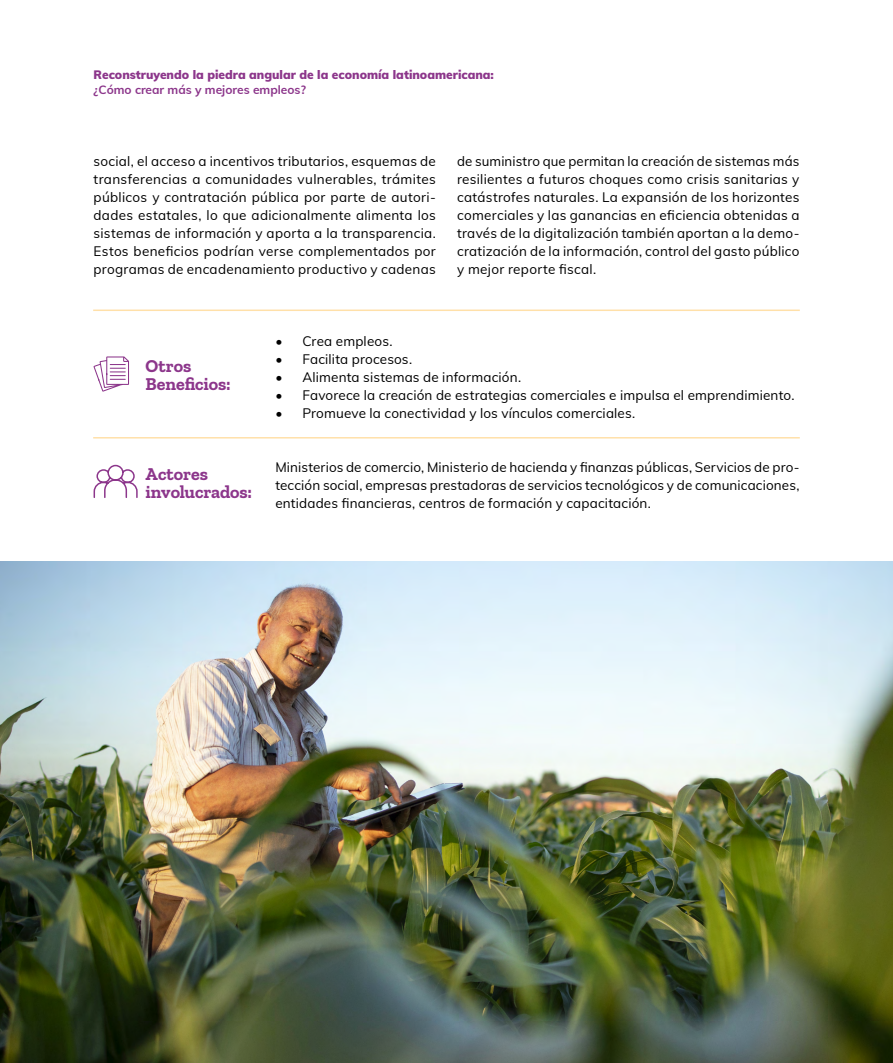
<style>
.page{position:relative;width:893px;height:1063px;background:#fff}
.page>*{position:absolute;margin:0;border:0;box-sizing:border-box;transform-origin:0 0}
.t1{font:700 18px/18px "Zilla Slab";letter-spacing:-.005em;color:#8c368b}
.t2{font:13.5px/18px "Mulish";letter-spacing:.015em;color:#000;text-align:justify}
.t3{font:900 12px "Mulish";color:#8c368b}
.t4{font:700 12px "Mulish";color:#8c368b}
</style>
<div class="page">
<hr style="left:93px;top:437px;width:707px;height:2px;background:#ffe0a9">
<hr style="left:93px;top:310px;width:707px;height:1px;background:#ffe0a9">
<svg style="left:93px;top:464px;width:45px;height:34px"></svg>
<svg style="left:93px;top:356px;width:36px;height:36px"></svg>
<img style="left:0;top:562px;width:893px;height:501px">
<p class="t3" style="left:94px;top:66px;width:402px">Reconstruyendo la piedra angular de la economía latinoamericana:</p>
<p class="t4" style="left:94px;top:80px;width:214px">¿Cómo crear más y mejores empleos?</p>
<p class="t2" style="left:94px;top:151px;width:344px">social, el acceso a incentivos tributarios, esquemas de transferencias a comunidades vulnerables, trámites públicos y contratación pública por parte de autori&shy;dades estatales, lo que adicionalmente alimenta los sistemas de información y aporta a la transparencia.<br>Estos beneficios podrían verse complementados por programas de encadenamiento productivo y cadenas</p>
<p class="t2" style="left:457px;top:151px;width:344px">de suministro que permitan la creación de sistemas más resilientes a futuros choques como crisis sanitarias y catástrofes naturales. La expansión de los horizontes comerciales y las ganancias en eficiencia obtenidas a través de la digitalización también aportan a la demo&shy;cratización de la información, control del gasto público y mejor reporte fiscal.</p>
<h1 class="t1" style="left:146px;top:357px;width:87px">Otros<br>Beneficios:</h1>
<h1 class="t1" style="left:146px;top:465px;width:108px">Actores involucrados:</h1>
<p class="t2" style="left:275px;top:331px;width:119px">• Crea empleos.</p>
<p class="t2" style="left:275px;top:349px;width:138px">• Facilita procesos.</p>
<p class="t2" style="left:275px;top:367px;width:247px">• Alimenta sistemas de información.</p>
<p class="t2" style="left:275px;top:385px;width:521px">• Favorece la creación de estrategias comerciales e impulsa el emprendimiento.</p>
<p class="t2" style="left:275px;top:403px;width:361px">• Promueve la conectividad y los vínculos comerciales.</p>
<p class="t2" style="left:275px;top:457px;width:526px">Ministerios de comercio, Ministerio de hacienda y finanzas públicas, Servicios de pro&shy;tección social, empresas prestadoras de servicios tecnológicos y de comunicaciones, entidades financieras, centros de formación y capacitación.</p>
</div>
